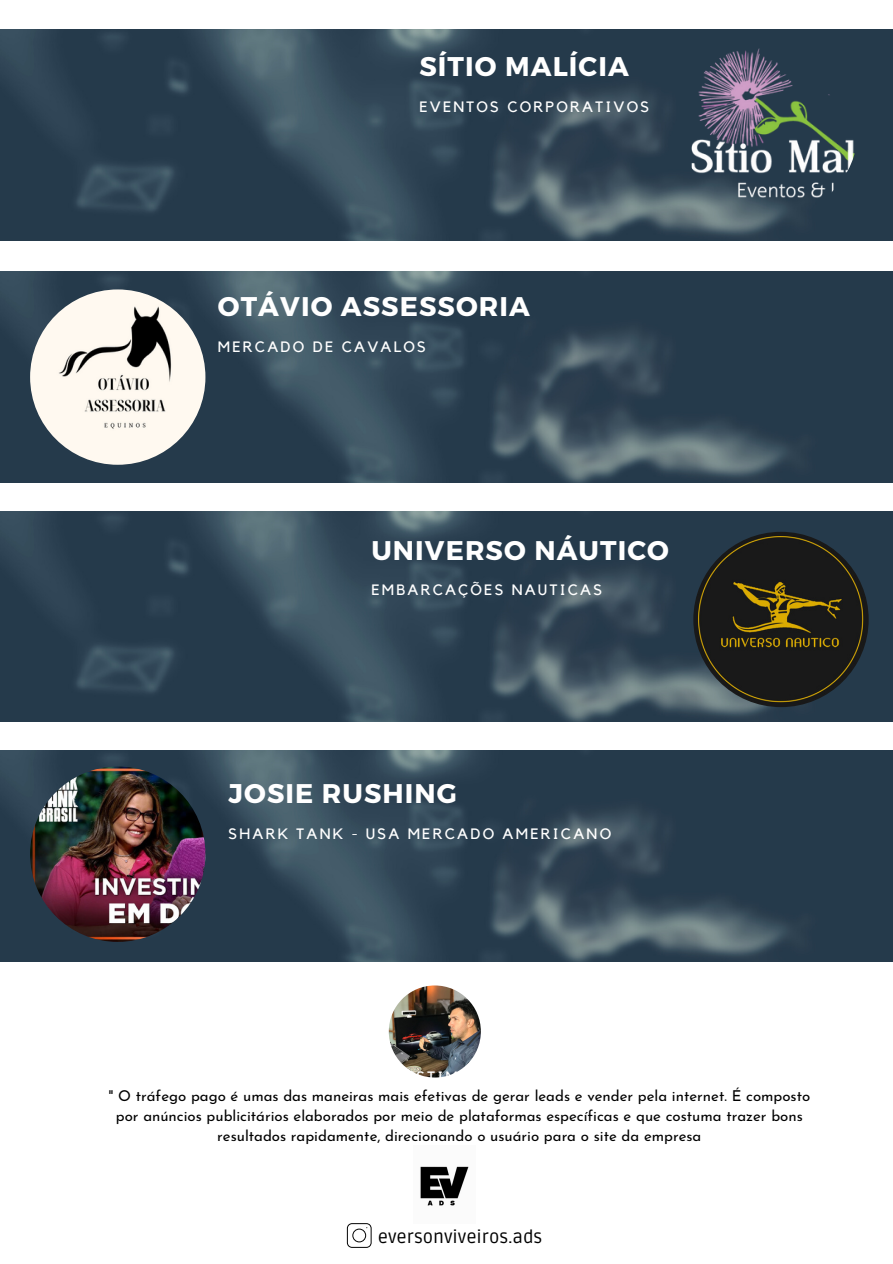
<style>
.page{position:relative;width:893px;height:1264px;background:#fff}
.page>*{position:absolute;margin:0;border:0;box-sizing:border-box;transform-origin:0 0}
.t1{font:700 27px "Montserrat";letter-spacing:.04em;color:#fff}
.t2{font:18px "Ruda";color:#000}
.t3{font:15px/20.2px "Josefin Sans";color:#000;text-align:center}
.t4{font:15px "Kollektif";letter-spacing:.145em;color:#fff}
</style>
<div class="page">
<img style="left:389px;top:985px;width:92px;height:92px;border-radius:50%">
<img style="left:420px;top:1166px;width:49px;height:40px">
<svg style="left:347px;top:1223px;width:24px;height:24px"></svg>
<img style="left:0;top:30px;width:892px;height:210px">
<img style="left:682px;top:42px;width:175px;height:175px;border-radius:50%">
<img style="left:0;top:272px;width:892px;height:210px">
<img style="left:30px;top:289px;width:175px;height:176px;border-radius:50%">
<img style="left:0;top:511px;width:892px;height:210px">
<img style="left:693px;top:532px;width:175px;height:175px;border-radius:50%">
<img style="left:0;top:750px;width:892px;height:211px">
<img style="left:30px;top:766px;width:175px;height:175px;border-radius:50%">
<h1 class="t1" style="left:419px;top:49px;width:211px">SÍTIO MALÍCIA</h1>
<p class="t4" style="left:419px;top:100px;width:231px">EVENTOS CORPORATIVOS</p>
<h1 class="t1" style="left:218px;top:289px;width:313px">OTÁVIO ASSESSORIA</h1>
<p class="t4" style="left:218px;top:339px;width:210px">MERCADO DE CAVALOS</p>
<h1 class="t1" style="left:371px;top:532px;width:299px">UNIVERSO NÁUTICO</h1>
<p class="t4" style="left:371px;top:583px;width:232px">EMBARCAÇÕES NAUTICAS</p>
<h1 class="t1" style="left:229px;top:776px;width:230px">JOSIE RUSHING</h1>
<p class="t4" style="left:229px;top:826px;width:384px">SHARK TANK - USA MERCADO AMERICANO</p>
<p class="t3" style="left:108px;top:1086px;width:703px">" O tráfego pago é umas das maneiras mais efetivas de gerar leads e vender pela internet. É composto por anúncios publicitários elaborados por meio de plataformas específicas e que costuma trazer bons resultados rapidamente, direcionando o usuário para o site da empresa</p>
<p class="t2" style="left:378px;top:1225px;width:166px">eversonviveiros.ads</p>
</div>
